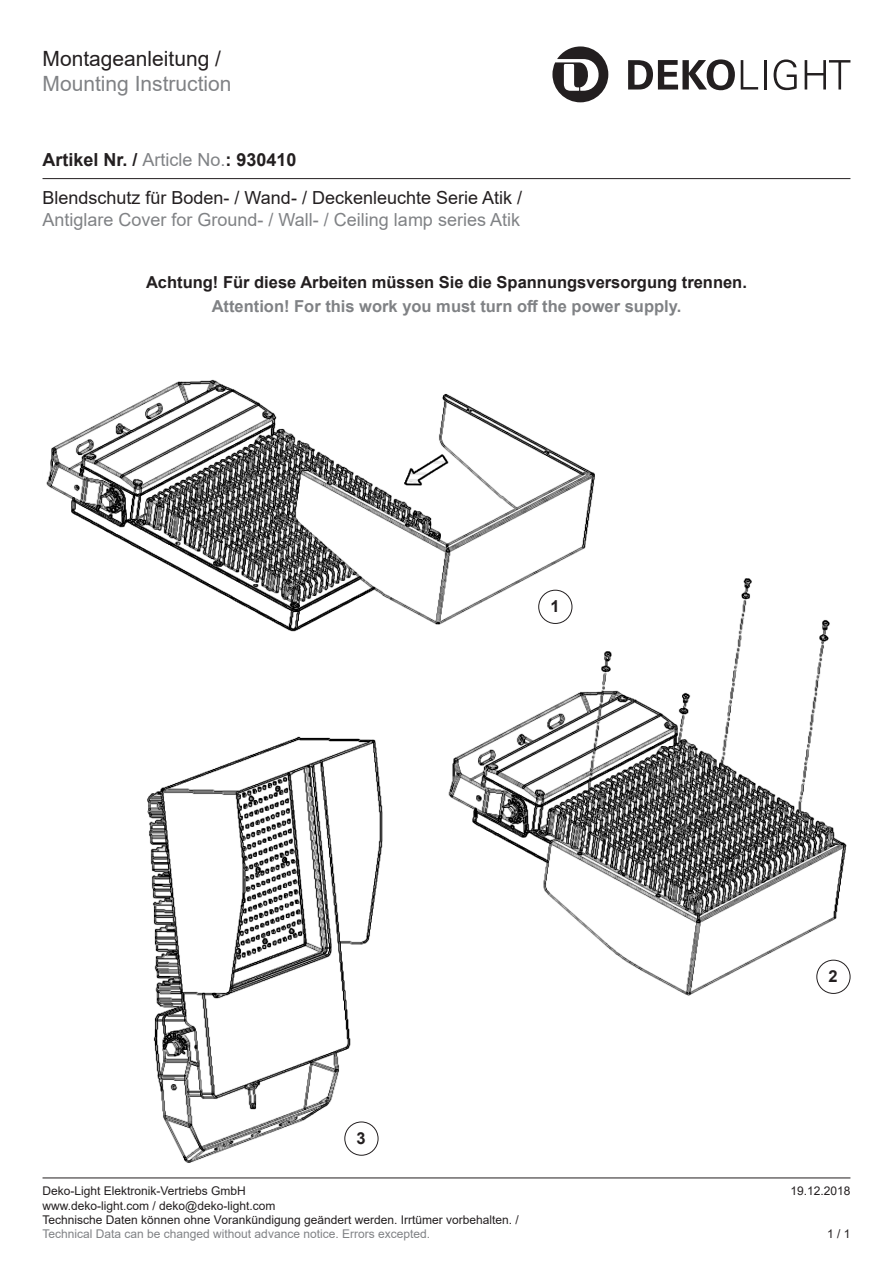
<style>
.page{position:relative;width:893px;height:1263px;background:#fff}
.page>*{position:absolute;margin:0;border:0;box-sizing:border-box;transform-origin:0 0}
.t1{font:21px "Arial";color:#808285}
.t2{font:21px "Arial";color:#231f20}
.t3{font:18px/38.5px "Arial";color:#231f20}
.t4{font:18px "Arial";color:#808285}
.Hervorhebung___Wicht{font:700 16.5px "Arial";color:#231f20}
.t5{font:700 16.5px "Arial";color:#808285}
.t6{font:12px/14.4px "Arial";color:#231f20}
.t7{font:12px "Arial";color:#808285}
.s1{font-weight:700}
.s2{color:#808285}
</style>
<div class="page">
<hr style="left:43px;top:178px;width:807px;height:1px;background:#231f20">
<svg style="left:552px;top:46px;width:56px;height:56px"></svg>
<svg style="left:628px;top:59px;width:107px;height:31px"></svg>
<svg style="left:741px;top:60px;width:17px;height:30px"></svg>
<hr style="left:764px;top:60px;width:2px;height:30px;background:#231f20">
<svg style="left:774px;top:59px;width:23px;height:31px"></svg>
<svg style="left:805px;top:60px;width:45px;height:30px"></svg>
<img style="left:448px;top:578px;width:402px;height:418px">
<img style="left:147px;top:736px;width:236px;height:427px">
<img style="left:46px;top:379px;width:564px;height:267px">
<div style="left:817px;top:960px;width:33px;height:33px;background:#fff;border-radius:50%"></div>
<div style="left:816px;top:960px;width:34px;height:34px;border:1px solid #231f20;border-radius:50%"></div>
<div style="left:539px;top:590px;width:33px;height:33px;background:#fff;border-radius:50%"></div>
<div style="left:538px;top:590px;width:34px;height:34px;border:1px solid #231f20;border-radius:50%"></div>
<div style="left:345px;top:1122px;width:33px;height:33px;background:#fff;border-radius:50%"></div>
<div style="left:344px;top:1121px;width:34px;height:34px;border:1px solid #231f20;border-radius:50%"></div>
<hr style="left:43px;top:1177px;width:807px;height:1px;background:#231f20">
<h1 class="t2" style="left:43px;top:44px;width:180px">Montageanleitung /</h1>
<h1 class="t1" style="left:43px;top:69px;width:191px">Mounting Instruction</h1>
<h2 class="t3" style="left:43px;top:140px;width:481px"><span class="s1">Artikel Nr. /</span> <span class="s2">Article No.</span><span class="s1">: 930410<br></span>Blendschutz für Boden- / Wand- / Deckenleuchte Serie Atik /</h2>
<h2 class="t4" style="left:43px;top:207px;width:479px">Antiglare Cover for Ground- / Wall- / Ceiling lamp series Atik</h2>
<h3 class="Hervorhebung___Wicht" style="left:146px;top:271px;width:602px">Achtung! Für diese Arbeiten müssen Sie die Spannungsversorgung trennen.</h3>
<h3 class="t5" style="left:212px;top:295px;width:471px">Attention! For this work you must turn off the power supply.</h3>
<p class="Hervorhebung___Wicht" style="left:550px;top:595px;width:11px">1</p>
<p class="Hervorhebung___Wicht" style="left:356px;top:1127px;width:11px">3</p>
<p class="Hervorhebung___Wicht" style="left:828px;top:965px;width:11px">2</p>
<p class="t6" style="left:43px;top:1184px;width:205px">Deko-Light Elektronik-Vertriebs GmbH</p>
<p class="t6" style="left:790px;top:1184px;width:62px">19.12.2018</p>
<p class="t6" style="left:43px;top:1198px;width:478px">www.deko-light.com / deko@deko-light.com<br>Technische Daten können ohne Vorankündigung geändert werden. Irrtümer vorbehalten. /</p>
<p class="t7" style="left:43px;top:1226px;width:389px">Technical Data can be changed without advance notice. Errors excepted.</p>
<p class="t6" style="left:827px;top:1227px;width:25px">1 / 1</p>
</div>
